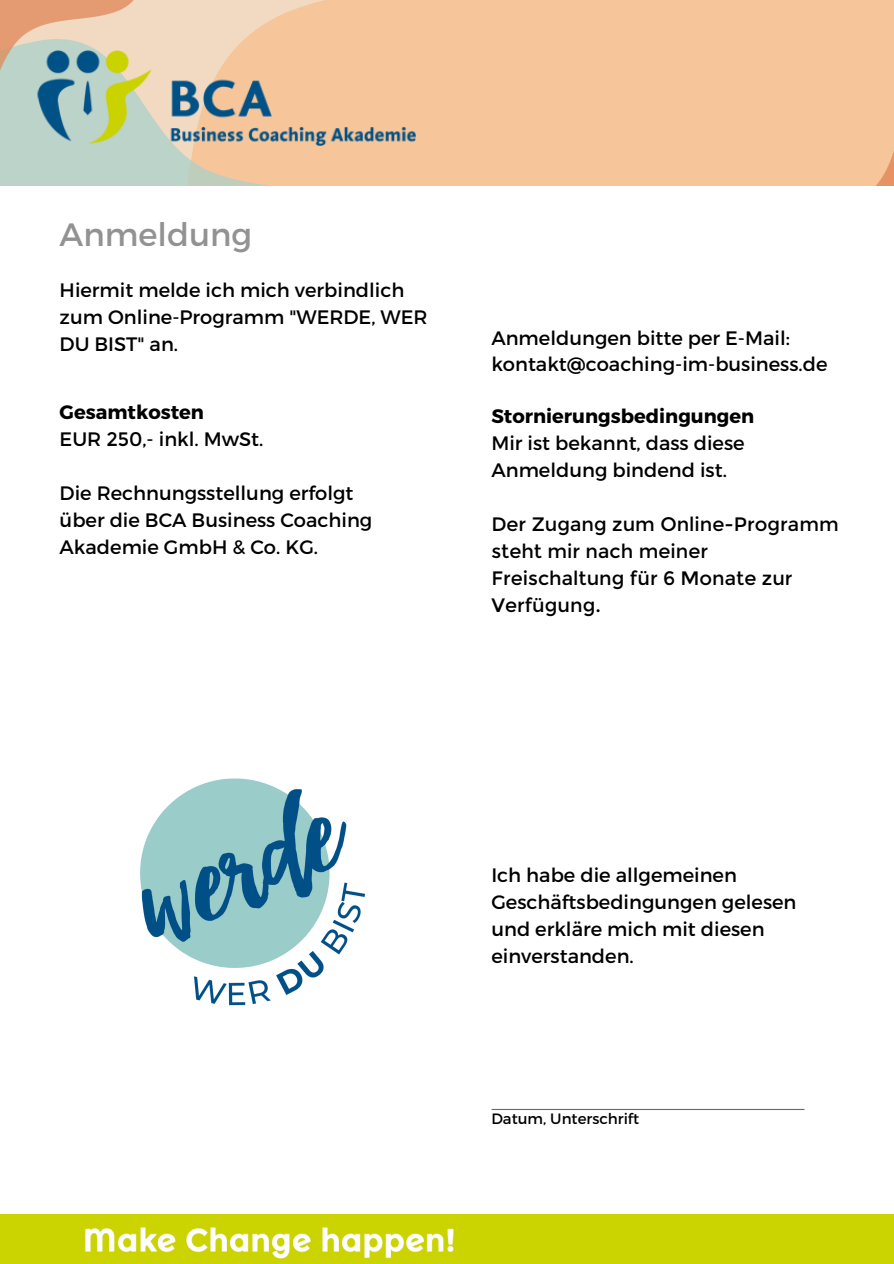
<style>
.page{position:relative;width:894px;height:1264px;background:#fff}
.page>*{position:absolute;margin:0;border:0;box-sizing:border-box;transform-origin:0 0}
.t1{font:32.25px "Montserrat";color:#929292}
.t2{font:19.5px/27px "Montserrat";color:#000}
.t3{font:15px "Montserrat";color:#000}
.s1{font-weight:700}
</style>
<div class="page">
<img style="left:0;top:0;width:893px;height:186px">
<img style="left:38px;top:50px;width:377px;height:95px">
<img style="left:140px;top:778px;width:225px;height:228px">
<img style="left:0;top:1214px;width:893px;height:49px">
<hr style="left:492px;top:1108px;width:311px;height:1px;background:#6d6969">
<p class="t1" style="left:60px;top:213px;width:194px">Anmeldung</p>
<p class="t2" style="left:60px;top:276px;width:369px">Hiermit melde ich mich verbindlich zum Online-Programm "WERDE, WER<br>DU BIST" an.</p>
<p class="t2" style="left:60px;top:397px;width:205px"><span class="s1">Gesamtkosten<br></span>EUR 250,- inkl. MwSt.</p>
<p class="t2" style="left:60px;top:478px;width:314px">Die Rechnungsstellung erfolgt über die BCA Business Coaching<br>Akademie GmbH &amp; Co. KG.</p>
<p class="t2" style="left:491px;top:323px;width:337px">Anmeldungen bitte per E-Mail: kontakt@coaching-im-business.de</p>
<p class="t2" style="left:491px;top:401px;width:264px"><span class="s1">Stornierungsbedingungen<br></span>Mir ist bekannt, dass diese<br>Anmeldung bindend ist.</p>
<p class="t2" style="left:491px;top:510px;width:349px">Der Zugang zum Online-Programm steht mir nach meiner<br>Freischaltung für 6 Monate zur<br>Verfügung.</p>
<p class="t2" style="left:491px;top:860px;width:306px">Ich habe die allgemeinen<br>Geschäftsbedingungen gelesen und erkläre mich mit diesen einverstanden.</p>
<p class="t3" style="left:491px;top:1109px;width:149px">Datum, Unterschrift</p>
</div>
